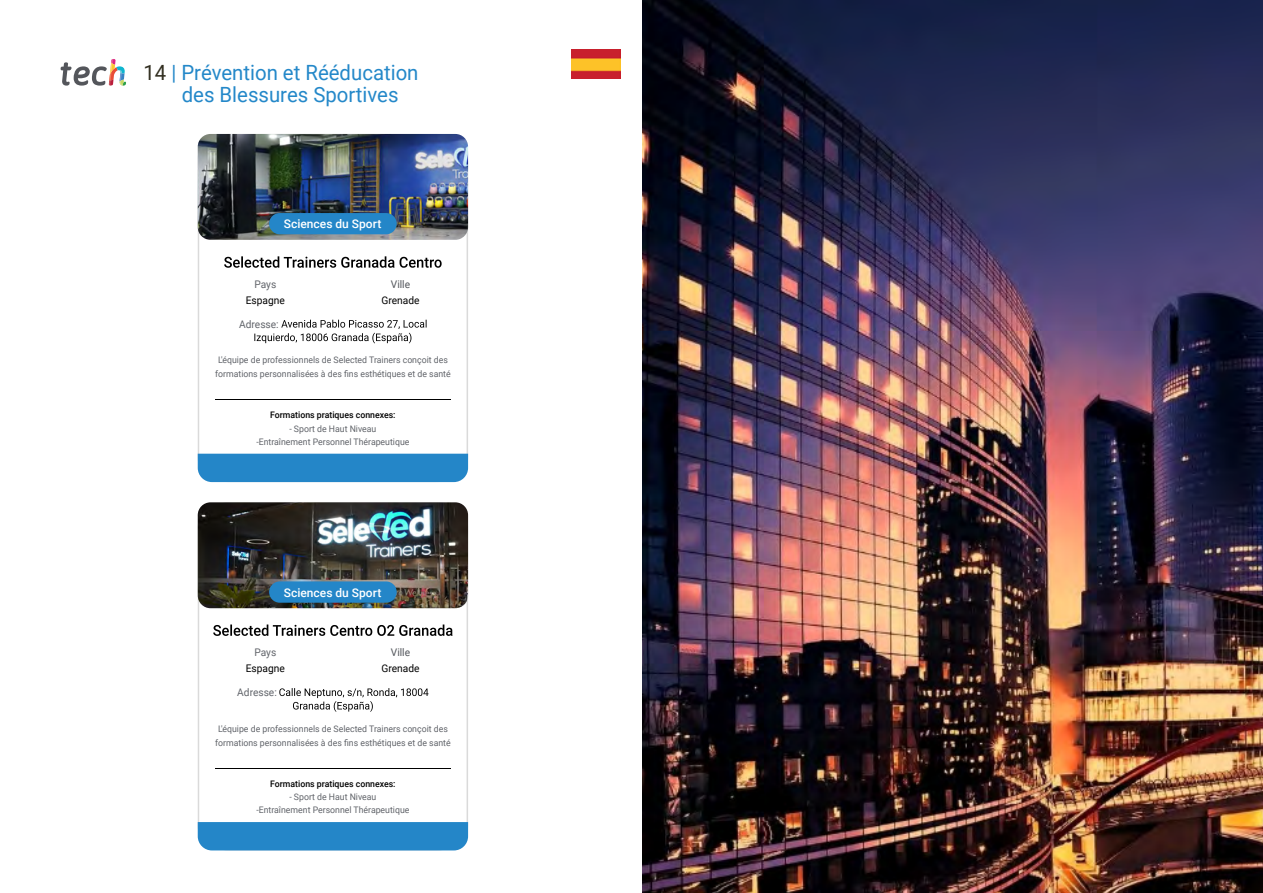
<style>
.page{position:relative;width:1263px;height:893px;background:#fff}
.page>*{position:absolute;margin:0;border:0;box-sizing:border-box;transform-origin:0 0}
.t1{font:21px/22.5px "Roboto";color:#2488c9}
.t2{font:500 12px "Roboto";color:#fff}
.t3{font:10.5px "Roboto";color:#000}
.t4{font:10.5px "Roboto";color:#61646a}
.t5{font:10.5px "Roboto";color:#52555b}
.t6{font:9px/13.5px "Roboto";color:#61646a;text-align:center}
.t7{font:500 9px "Roboto";color:#000}
.s1{color:#312e20}
</style>
<div class="page">
<img style="left:642px;top:0;width:621px;height:893px">
<img style="left:571px;top:49px;width:50px;height:30px">
<svg style="left:197px;top:133px;width:272px;height:350px"></svg>
<img style="left:198px;top:134px;width:270px;height:106px">
<div style="left:269px;top:213px;width:128px;height:21px;background:#2486c8;border-radius:11px"></div>
<div style="left:198px;top:454px;width:270px;height:28px;background:#2486c8"></div>
<hr style="left:215px;top:400px;width:236px;height:1px;background:#000">
<svg style="left:224px;top:256px;width:218px;height:12px"></svg>
<svg style="left:254px;top:320px;width:173px;height:23px"></svg>
<svg style="left:197px;top:513px;width:272px;height:338px"></svg>
<img style="left:198px;top:502px;width:270px;height:106px">
<div style="left:269px;top:581px;width:128px;height:22px;background:#2486c8;border-radius:11px"></div>
<div style="left:198px;top:822px;width:270px;height:28px;background:#2486c8"></div>
<hr style="left:215px;top:768px;width:236px;height:1px;background:#000">
<svg style="left:213px;top:624px;width:240px;height:12px"></svg>
<svg style="left:279px;top:688px;width:149px;height:24px"></svg>
<svg style="left:61px;top:59px;width:65px;height:27px"></svg>
<h1 class="t1" style="left:182px;top:60px;width:238px;text-indent:-38px"><span class="s1">14</span> | Prévention et Rééducation des Blessures Sportives</h1>
<h2 class="t2" style="left:284px;top:215px;width:99px">Sciences du Sport</h2>
<p class="t4" style="left:254px;top:277px;width:23px">Pays</p>
<p class="t3" style="left:246px;top:293px;width:41px">Espagne</p>
<p class="t5" style="left:391px;top:277px;width:21px">Ville</p>
<p class="t3" style="left:381px;top:293px;width:39px">Grenade</p>
<p class="t4" style="left:239px;top:316px;width:41px">Adresse:</p>
<p class="t6" style="left:215px;top:353px;width:237px">L'équipe de professionnels de Selected Trainers conçoit des formations personnalisées à des fins esthétiques et de santé</p>
<p class="t7" style="left:270px;top:409px;width:127px">Formations pratiques connexes:</p>
<p class="t6" style="left:256px;top:421px;width:155px">- Sport de Haut Niveau<br>-Entraînement Personnel Thérapeutique</p>
<h2 class="t2" style="left:284px;top:584px;width:99px">Sciences du Sport</h2>
<p class="t4" style="left:254px;top:645px;width:23px">Pays</p>
<p class="t3" style="left:246px;top:661px;width:41px">Espagne</p>
<p class="t5" style="left:391px;top:645px;width:21px">Ville</p>
<p class="t3" style="left:381px;top:661px;width:39px">Grenade</p>
<p class="t4" style="left:237px;top:685px;width:41px">Adresse:</p>
<p class="t6" style="left:215px;top:722px;width:237px">L'équipe de professionnels de Selected Trainers conçoit des formations personnalisées à des fins esthétiques et de santé</p>
<p class="t7" style="left:270px;top:777px;width:127px">Formations pratiques connexes:</p>
<p class="t6" style="left:256px;top:790px;width:155px">- Sport de Haut Niveau<br>-Entraînement Personnel Thérapeutique</p>
</div>
